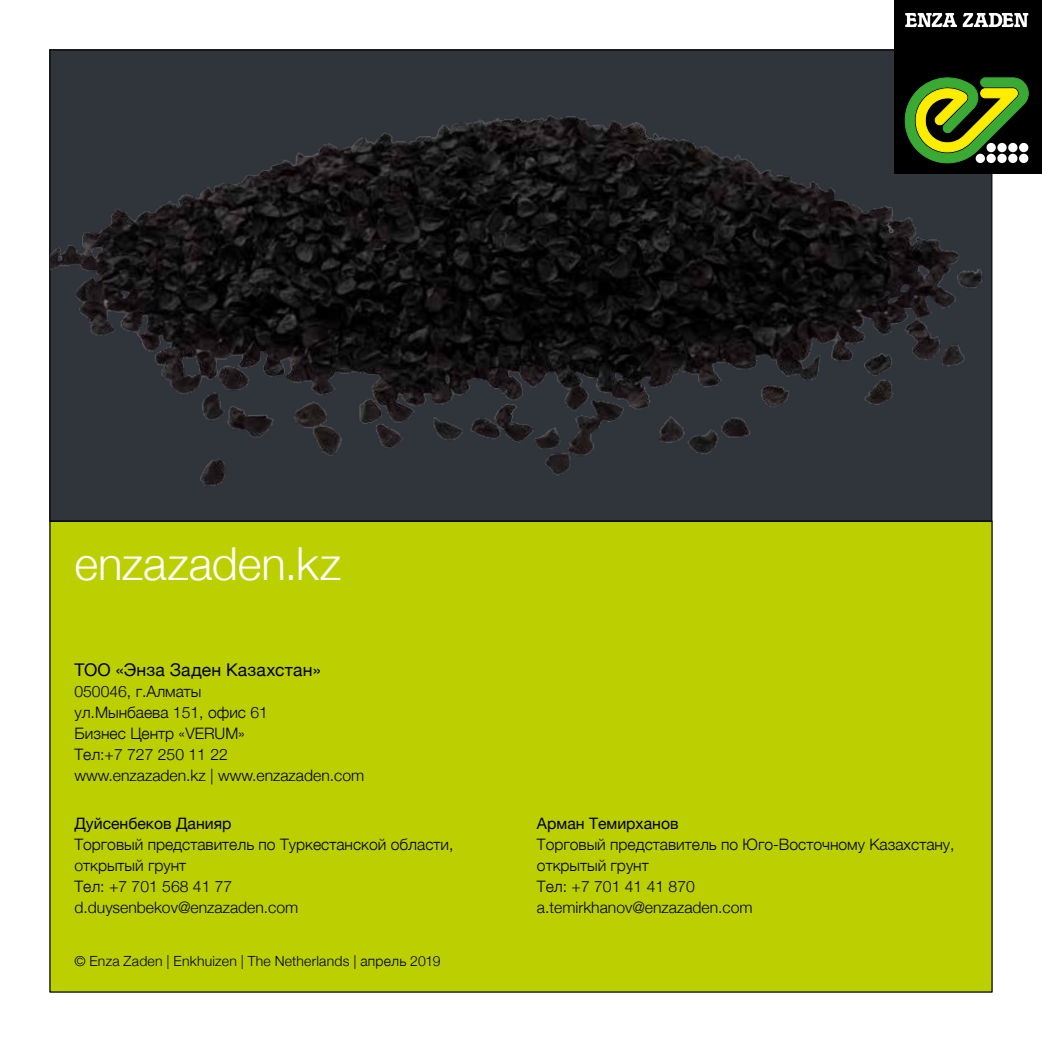
<style>
.page{position:relative;width:1042px;height:1042px;background:#fff}
.page>*{position:absolute;margin:0;border:0;box-sizing:border-box;transform-origin:0 0}
.t1{font:300 45.5px "Helvetica Neue";color:#fff}
.t2{font:17.5px "Helvetica Neue";letter-spacing:.01em;color:#000}
.t3{font:300 15.75px/21px "Helvetica Neue";color:#000}
.t4{font:15.75px "Helvetica Neue";color:#000}
.t5{font:300 14px "Helvetica Neue";letter-spacing:.015em;color:#000}
</style>
<div class="page">
<hr style="left:50px;top:520px;width:942px;height:1px;background:#000">
<img style="left:50px;top:50px;width:942px;height:470px">
<div style="left:50px;top:521px;width:942px;height:471px;background:#bccf00"></div>
<div style="left:894px;top:0;width:148px;height:174px;background:#000"></div>
<svg style="left:904px;top:77px;width:125px;height:86px"></svg>
<svg style="left:905px;top:13px;width:123px;height:14px"></svg>
<h1 class="t1" style="left:74px;top:527px;width:268px">enzazaden.kz</h1>
<p class="t2" style="left:74px;top:656px;width:248px">ТОО «Энза Заден Казахстан»</p>
<p class="t3" style="left:74px;top:679px;width:291px">050046, г.Алматы<br>ул.Мынбаева 151, офис 61<br>Бизнес Центр «VERUM»<br>Тел:+7 727 250 11 22<br>www.enzazaden.kz | www.enzazaden.com</p>
<p class="t4" style="left:74px;top:812px;width:159px">Дуйсенбеков Данияр</p>
<p class="t3" style="left:74px;top:833px;width:380px">Торговый представитель по Туркестанской области, oткрытый грунт<br>Тел: +7 701 568 41 77 d.duysenbekov@enzazaden.com</p>
<p class="t5" style="left:74px;top:950px;width:367px">© Enza Zaden | Enkhuizen | The Netherlands | апрель 2019</p>
<p class="t4" style="left:537px;top:812px;width:143px">Арман Темирханов</p>
<p class="t3" style="left:537px;top:832px;width:419px">Торговый представитель по Юго-Восточному Казахстану, открытый грунт<br>Тел: +7 701 41 41 870<br>a.temirkhanov@enzazaden.com</p>
</div>
